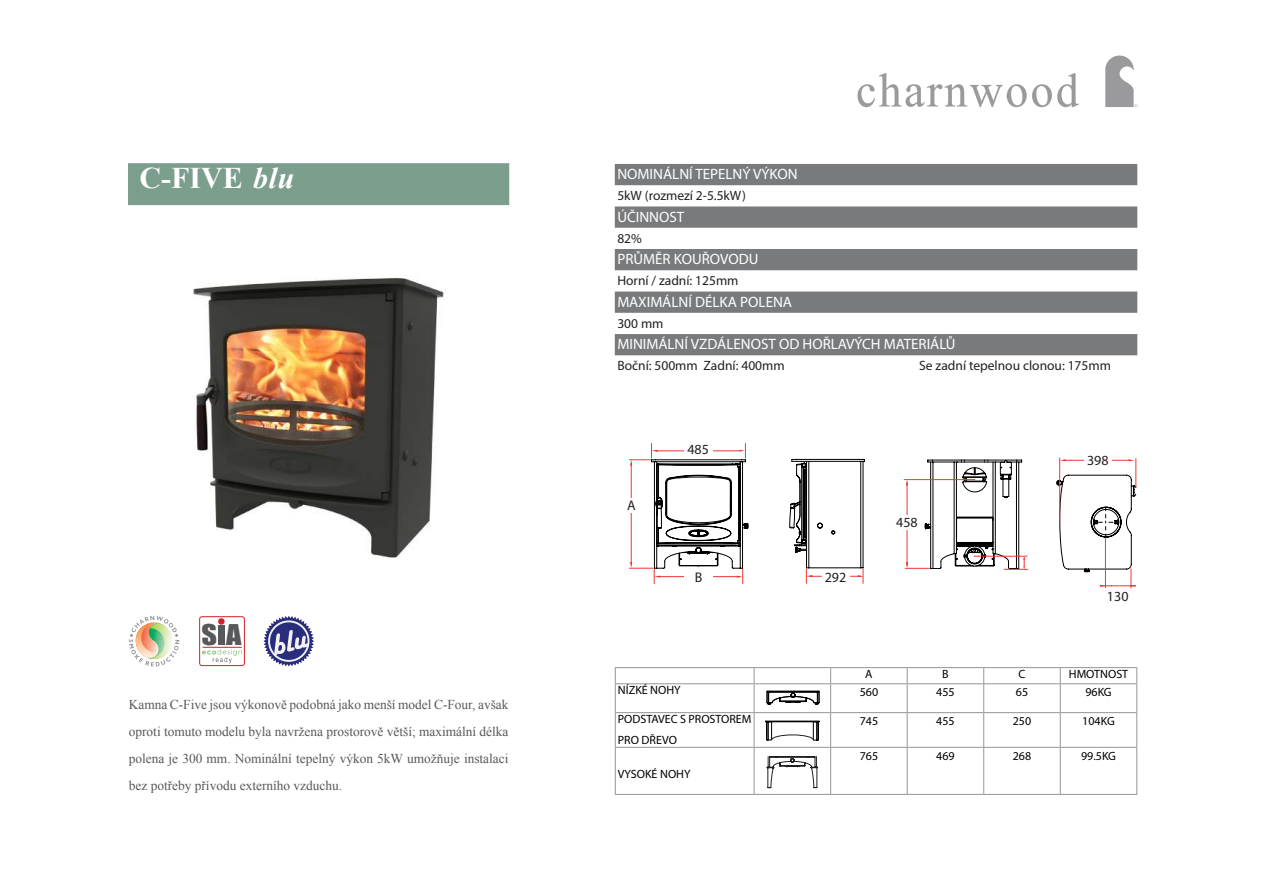
<style>
.page{position:relative;width:1263px;height:893px;background:#fff}
.page>*{position:absolute;margin:0;border:0;box-sizing:border-box;transform-origin:0 0}
.t1{font:700 30px "Times New Roman";color:#fff}
.t2{font:26.25px "Impact";color:#57585a;scale:1.15 1}
.t3{font:15px "Myriad Pro";color:#fff}
.t4{font:13.95px "Myriad Pro";color:#221f1f}
.t5{font:13.5px/27px "Times New Roman";color:#57585a;text-align:justify}
.t6{font:13.5px "Myriad Pro";color:#221f1f}
.t7{font:12px/20.4px "Myriad Pro";color:#000}
.s1{font-style:italic}
</style>
<div class="page">
<img style="left:193px;top:277px;width:251px;height:281px">
<svg style="left:615px;top:164px;width:522px;height:191px;fill:#787a7c"></svg>
<div style="left:128px;top:163px;width:381px;height:42px;background:#7c9e8d;border:2px solid #7c9e8d"></div>
<svg style="left:857px;top:73px;width:222px;height:34px"></svg>
<svg style="left:1105px;top:56px;width:32px;height:51px"></svg>
<hr style="left:904px;top:479px;width:71px;height:1px;background:#ee372f">
<hr style="left:1059px;top:458px;width:1px;height:64px;background:#ee372f">
<svg style="left:1056px;top:459px;width:80px;height:129px"></svg>
<svg style="left:629px;top:443px;width:119px;height:142px"></svg>
<div style="left:684px;top:570px;width:28px;height:14px;background:#fff"></div>
<svg style="left:789px;top:459px;width:76px;height:124px"></svg>
<hr style="left:830px;top:794px;width:77px;height:1px;background:#939597">
<hr style="left:907px;top:794px;width:77px;height:1px;background:#939597">
<hr style="left:984px;top:794px;width:76px;height:1px;background:#939597">
<hr style="left:1060px;top:794px;width:77px;height:1px;background:#939597">
<hr style="left:615px;top:667px;width:139px;height:1px;background:#939597">
<hr style="left:754px;top:667px;width:77px;height:1px;background:#939597">
<hr style="left:831px;top:667px;width:76px;height:1px;background:#939597">
<hr style="left:907px;top:667px;width:77px;height:1px;background:#939597">
<hr style="left:984px;top:667px;width:76px;height:1px;background:#939597">
<hr style="left:1060px;top:667px;width:77px;height:1px;background:#939597">
<svg style="left:830px;top:668px;width:307px;height:126px"></svg>
<hr style="left:615px;top:683px;width:139px;height:1px;background:#939597">
<svg style="left:615px;top:668px;width:1px;height:44px"></svg>
<hr style="left:754px;top:683px;width:77px;height:1px;background:#939597">
<svg style="left:754px;top:668px;width:1px;height:44px"></svg>
<hr style="left:615px;top:712px;width:139px;height:1px;background:#939597">
<hr style="left:615px;top:713px;width:1px;height:34px;background:#939597">
<hr style="left:754px;top:712px;width:76px;height:1px;background:#939597">
<hr style="left:754px;top:713px;width:1px;height:34px;background:#939597">
<hr style="left:615px;top:747px;width:139px;height:1px;background:#939597">
<hr style="left:615px;top:748px;width:1px;height:46px;background:#939597">
<hr style="left:754px;top:747px;width:76px;height:1px;background:#939597">
<hr style="left:754px;top:748px;width:1px;height:46px;background:#939597">
<hr style="left:615px;top:794px;width:139px;height:1px;background:#939597">
<hr style="left:754px;top:794px;width:76px;height:1px;background:#939597">
<svg style="left:765px;top:721px;width:55px;height:19px"></svg>
<svg style="left:766px;top:756px;width:52px;height:32px"></svg>
<svg style="left:767px;top:691px;width:52px;height:13px"></svg>
<svg style="left:905px;top:459px;width:123px;height:111px"></svg>
<div style="left:1027px;top:557px;width:12px;height:12px;background:#fff"></div>
<div style="left:684px;top:443px;width:28px;height:14px;background:#fff"></div>
<div style="left:618px;top:498px;width:27px;height:15px;background:#fff"></div>
<div style="left:822px;top:570px;width:27px;height:15px;background:#fff"></div>
<div style="left:893px;top:515px;width:28px;height:14px;background:#fff"></div>
<div style="left:1084px;top:453px;width:27px;height:15px;background:#fff"></div>
<div style="left:199px;top:616px;width:46px;height:50px;border:1px solid #d12229;border-radius:2px"></div>
<div style="left:218px;top:618px;width:7px;height:7px;background:#d12229;border-radius:50%"></div>
<hr style="left:203px;top:647px;width:39px;height:1px;background:#d12229">
<svg style="left:202px;top:649px;width:40px;height:14px"></svg>
<div style="left:218px;top:625px;width:6px;height:20px;background:#57585a"></div>
<svg style="left:129px;top:616px;width:50px;height:50px"></svg>
<svg style="left:263px;top:616px;width:51px;height:50px"></svg>
<h1 class="t1" style="left:139px;top:160px;width:157px">C-FIVE <span class="s1">blu</span></h1>
<h2 class="t2" style="left:202px;top:620px;width:36px">S A</h2>
<p class="t5" style="left:129px;top:691px;width:381px">Kamna C-Five jsou výkonově podobná jako menší model C-Four, avšak oproti tomuto modelu byla navržena prostorově větší; maximální délka polena je 300 mm. Nominální tepelný výkon 5kW umožňuje instalaci bez potřeby přívodu externího vzduchu.</p>
<p class="t3" style="left:617px;top:166px;width:182px">NOMINÁLNÍ TEPELNÝ VÝKON</p>
<p class="t6" style="left:617px;top:188px;width:130px">5kW (rozmezí 2-5.5kW)</p>
<p class="t3" style="left:617px;top:209px;width:68px">ÚČINNOST</p>
<p class="t6" style="left:617px;top:231px;width:26px">82%</p>
<p class="t3" style="left:617px;top:251px;width:143px">PRŮMĚR KOUŘOVODU</p>
<p class="t6" style="left:617px;top:273px;width:123px">Horní / zadní: 125mm</p>
<p class="t3" style="left:617px;top:294px;width:176px">MAXIMÁLNÍ DÉLKA POLENA</p>
<p class="t6" style="left:617px;top:316px;width:48px">300 mm</p>
<p class="t3" style="left:617px;top:336px;width:340px">MINIMÁLNÍ VZDÁLENOST OD HOŘLAVÝCH MATERIÁLŮ</p>
<p class="t6" style="left:617px;top:358px;width:169px">Boční: 500mm Zadní: 400mm</p>
<p class="t6" style="left:919px;top:358px;width:193px">Se zadní tepelnou clonou: 175mm</p>
<p class="t4" style="left:627px;top:498px;width:10px">A</p>
<p class="t4" style="left:687px;top:442px;width:23px">485</p>
<p class="t4" style="left:695px;top:570px;width:9px">B</p>
<p class="t4" style="left:825px;top:570px;width:23px">292</p>
<p class="t4" style="left:896px;top:515px;width:23px">458</p>
<p class="t4" style="left:1087px;top:453px;width:23px">398</p>
<p class="t4" style="left:1107px;top:589px;width:23px">130</p>
<p class="t7" style="left:865px;top:664px;width:9px">A</p>
<p class="t7" style="left:942px;top:664px;width:8px">B</p>
<p class="t7" style="left:1018px;top:664px;width:8px">C</p>
<p class="t7" style="left:1069px;top:664px;width:61px">HMOTNOST</p>
<p class="t7" style="left:618px;top:680px;width:64px">NÍZKÉ NOHY</p>
<p class="t7" style="left:860px;top:682px;width:20px">560</p>
<p class="t7" style="left:936px;top:682px;width:20px">455</p>
<p class="t7" style="left:1016px;top:682px;width:14px">65</p>
<p class="t7" style="left:1085px;top:682px;width:28px">96KG</p>
<p class="t7" style="left:618px;top:709px;width:135px">PODSTAVEC S PROSTOREM<br>PRO DŘEVO</p>
<p class="t7" style="left:860px;top:711px;width:20px">745</p>
<p class="t7" style="left:936px;top:711px;width:20px">455</p>
<p class="t7" style="left:1013px;top:711px;width:20px">250</p>
<p class="t7" style="left:1082px;top:711px;width:34px">104KG</p>
<p class="t7" style="left:618px;top:764px;width:74px">VYSOKÉ NOHY</p>
<p class="t7" style="left:860px;top:745px;width:20px">765</p>
<p class="t7" style="left:936px;top:745px;width:20px">469</p>
<p class="t7" style="left:1013px;top:745px;width:20px">268</p>
<p class="t7" style="left:1081px;top:745px;width:37px">99.5KG</p>
</div>
